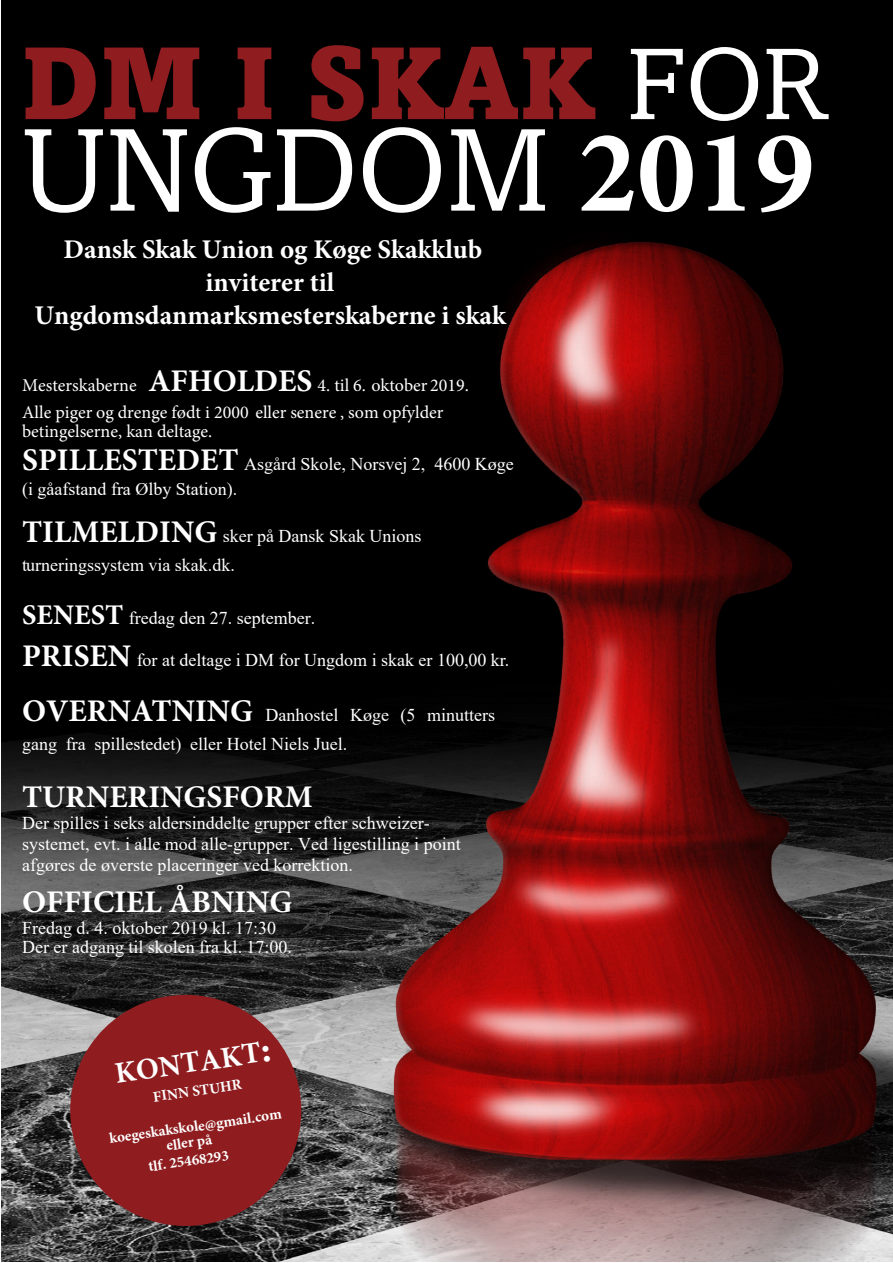
<style>
.page{position:relative;width:893px;height:1263px;background:#fff}
.page>*{position:absolute;margin:0;border:0;box-sizing:border-box;transform-origin:0 0}
.t1{font:118.5px "Amasis";letter-spacing:-.01em;color:#fff}
.t2{font:900 102.3px "Amasis";color:#8f1d20}
.t3{font:700 31.5px "Minion Pro";color:#fff}
.t4{font:700 30px "Minion Pro";color:#fff}
.t5{font:700 27px/32.5px "Minion Pro";color:#fff;text-align:center}
.t6{font:18px/28.8px "Times New Roman";color:#fff}
.t7{font:18px/26.2px "Minion Pro";color:#fff}
.t8{font:700 15px/15.1px "Minion Pro";color:#fff}
.s1{font-weight:400;color:#fff}
.s2{font-family:"Minion Pro";font-weight:700}
.s3{font-weight:700;font-size:31.5px}
.s4{font-family:"Minion Pro";font-weight:700;font-size:31.5px}
.s5{font-family:"Minion Pro";font-weight:700;font-size:28.5px}
.s6{font-family:"Amasis";font-weight:900}
</style>
<div class="page">
<img style="left:1px;top:0;width:892px;height:1262px">
<div style="left:70px;top:995px;width:231px;height:231px;background:#8f1d20;border-radius:50%"></div>
<h2 class="t2" style="left:21px;top:48px;width:807px">DM I SKAK <span class="s1">FOR</span></h2>
<h1 class="t1" style="left:21px;top:129px;width:795px">UNGDOM <span class="s2">2019</span></h1>
<h3 class="t5" style="left:35px;top:233px;width:473px">Dansk Skak Union og Køge Skakklub inviterer til<br>Ungdomsdanmarksmesterskaberne i skak</h3>
<p class="t7" style="left:22px;top:372px;width:448px">Mesterskaberne <span class="s3">AFHOLDES</span> 4. til 6. oktober 2019.<br>Alle piger og drenge født i 2000 eller senere , som opfylder</p>
<p class="t7" style="left:22px;top:418px;width:192px">betingelserne, kan deltage.</p>
<p class="t6" style="left:22px;top:450px;width:493px;line-height:25px"><span class="s4">SPILLESTEDET</span> Asgård Skole, Norsvej 2, 4600 Køge (i gåafstand fra Ølby Station).</p>
<p class="t6" style="left:22px;top:521px;width:401px"><span class="s4">TILMELDING</span> sker på Dansk Skak Unions turneringssystem via skak.dk.</p>
<p class="t6" style="left:22px;top:603px;width:295px"><span class="s5">SENEST</span> fredag den 27. september.</p>
<p class="t6" style="left:22px;top:645px;width:489px"><span class="s4">PRISEN</span> for at deltage i DM for Ungdom i skak er 100,00 kr.</p>
<p class="t6" style="left:22px;top:700px;width:474px"><span class="s4">OVERNATNING</span> Danhostel Køge (5 minutters gang fra spillestedet) eller Hotel Niels Juel.</p>
<h3 class="t3" style="left:22px;top:775px;width:292px">TURNERINGSFORM</h3>
<p class="t6" style="left:22px;top:811px;width:440px;line-height:21px">Der spilles i seks aldersinddelte grupper efter schweizer&shy;systemet, evt. i alle mod alle-grupper. Ved ligestilling i point afgøres de øverste placeringer ved korrektion.</p>
<h3 class="t3" style="left:22px;top:880px;width:272px">OFFICIEL ÅBNING</h3>
<p class="t6" style="left:22px;top:917px;width:271px;line-height:19.5px">Fredag d. 4. oktober 2019 kl. 17:30<br>Der er adgang til skolen fra kl. 17:00.</p>
<h3 class="t4" style="left:112px;top:1052px;width:159px;rotate:-8deg">KONTAKT<span class="s6">:</span></h3>
<p class="t8" style="left:152px;top:1089px;width:91px;rotate:-8deg">FINN STUHR</p>
<p class="t8" style="left:163px;top:1123px;width:120px;text-indent:-56px;rotate:-8deg">koegeskakskole@gmail.com eller på</p>
<p class="t8" style="left:147px;top:1159px;width:83px;rotate:-8deg">tlf. 25468293</p>
</div>
